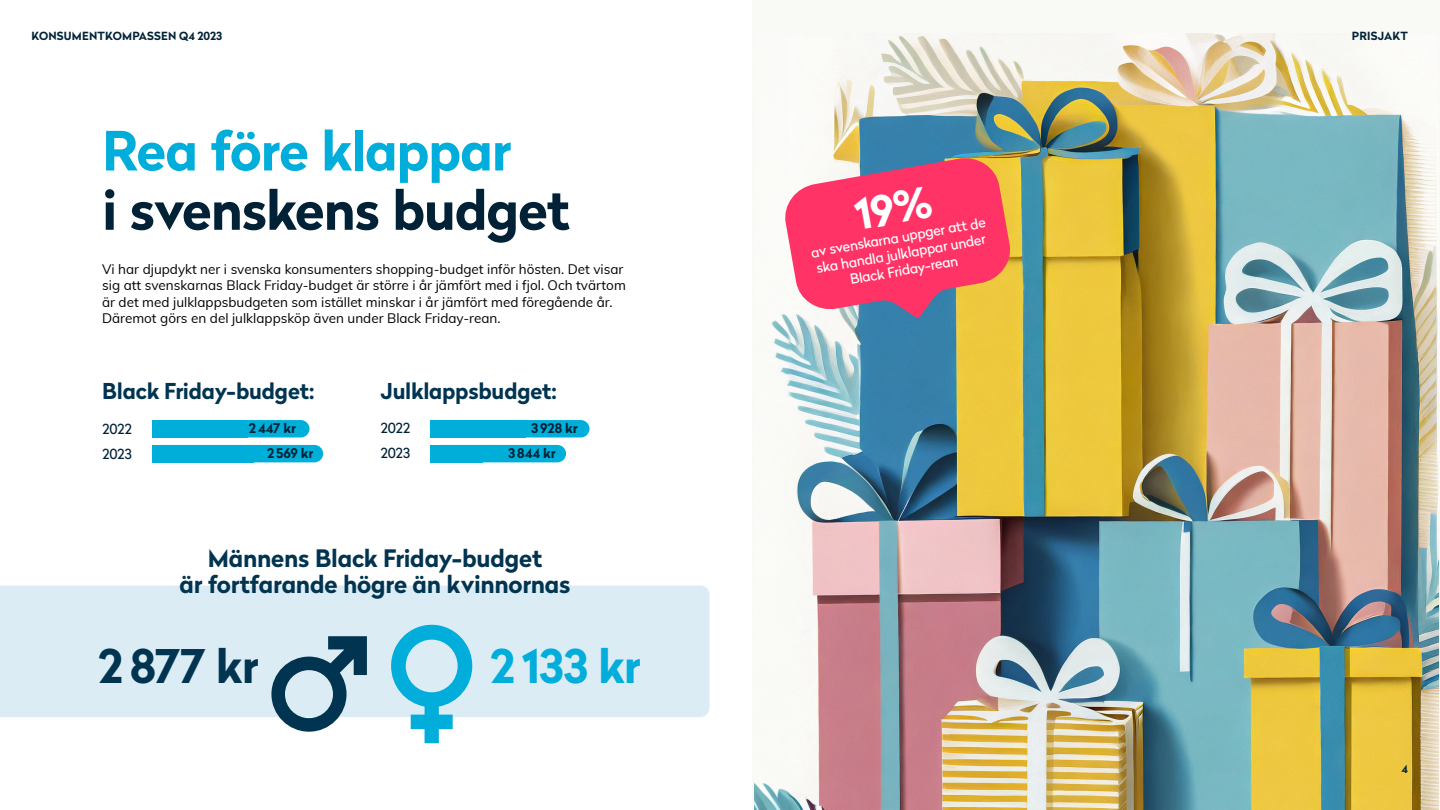
<style>
.page{position:relative;width:1440px;height:810px;background:#fff}
.page>*{position:absolute;margin:0;border:0;box-sizing:border-box;transform-origin:0 0}
.Stora_rubriker{font:700 53.93px "Radikal";letter-spacing:-.02em;color:#012236}
.Stora_rubriker-2{font:700 53.93px "Radikal";letter-spacing:-.02em;color:#00addb}
.Stora_rubriker-3{font:700 46.2px "Radikal";color:#003451}
.Stora_rubriker-4{font:700 46.2px "Radikal";color:#00addb}
.Stora_rubriker-5{font:700 24px "Radikal";letter-spacing:-.01em;color:#003451}
.Stora_rubriker-6{font:700 21.83px "Radikal";letter-spacing:-.01em;color:#003451}
.Stora_rubriker-7{font:13.88px/16.6px "Radikal";color:#fff;text-align:center}
.Stora_rubriker-8{font:13.88px "Radikal";letter-spacing:-.015em;color:#012236}
.t1{font:13.5px/16.5px "Muli";color:#000}
.Stora_rubriker-9{font:700 13.27px "Radikal";letter-spacing:-.005em;color:#012236}
.t2{font:700 11.25px "Radikal";letter-spacing:.02em;color:#012236}
</style>
<div class="page">
<div style="left:753px;top:0;width:687px;height:810px;background:#f9f9f5"></div>
<img style="left:754px;top:33px;width:684px;height:777px">
<div style="left:0;top:586px;width:709px;height:131px;background:#dcecf4"></div>
<svg style="left:391px;top:625px;width:81px;height:118px;background:#84d4eb"></svg>
<svg style="left:271px;top:636px;width:96px;height:96px;background:#85a2b2"></svg>
<div style="left:152px;top:420px;width:158px;height:18px;background:#00aeda;border-radius:9px"></div>
<div style="left:152px;top:445px;width:171px;height:17px;background:#00aeda;border-radius:9px"></div>
<div style="left:431px;top:420px;width:159px;height:18px;background:#00aeda;border-radius:9px"></div>
<div style="left:431px;top:445px;width:135px;height:17px;background:#00aeda;border-radius:9px"></div>
<div style="left:152px;top:420px;width:96px;height:18px;background:#00aeda"></div>
<div style="left:430px;top:420px;width:96px;height:18px;background:#00aeda"></div>
<div style="left:152px;top:445px;width:102px;height:17px;background:#00aeda"></div>
<div style="left:430px;top:445px;width:53px;height:17px;background:#00aeda"></div>
<svg style="left:783px;top:155px;width:230px;height:164px;background:#ec5c76"></svg>
<p class="t2" style="left:31px;top:28px;width:192px">KONSUMENTKOMPASSEN Q4 2023</p>
<p class="t2" style="left:1352px;top:28px;width:58px">PRISJAKT</p>
<p class="Stora_rubriker-2" style="left:102px;top:111px;width:411px">Rea före klappar</p>
<p class="Stora_rubriker" style="left:102px;top:171px;width:469px">i svenskens budget</p>
<p class="t1" style="left:102px;top:260px;width:525px">Vi har djupdykt ner i svenska konsumenters shopping-budget inför hösten. Det visar sig att svenskarnas Black Friday-budget är större i år jämfört med i fjol. Och tvärtom är det med julklappsbudgeten som istället minskar i år jämfört med föregående år.<br>Däremot görs en del julklappsköp även under Black Friday-rean.</p>
<p class="Stora_rubriker-6" style="left:102px;top:375px;width:214px">Black Friday-budget:</p>
<p class="Stora_rubriker-9" style="left:249px;top:418px;width:49px">2 447 kr</p>
<p class="Stora_rubriker-9" style="left:267px;top:443px;width:48px">2 569 kr</p>
<p class="Stora_rubriker-8" style="left:102px;top:419px;width:31px">2022</p>
<p class="Stora_rubriker-8" style="left:102px;top:444px;width:31px">2023</p>
<p class="Stora_rubriker-6" style="left:380px;top:375px;width:178px">Julklappsbudget:</p>
<p class="Stora_rubriker-9" style="left:531px;top:418px;width:48px">3 928 kr</p>
<p class="Stora_rubriker-9" style="left:508px;top:443px;width:49px">3 844 kr</p>
<p class="Stora_rubriker-8" style="left:380px;top:418px;width:31px">2022</p>
<p class="Stora_rubriker-8" style="left:380px;top:443px;width:31px">2023</p>
<p class="Stora_rubriker-5" style="left:208px;top:540px;width:336px">Männens Black Friday-budget</p>
<p class="Stora_rubriker-5" style="left:180px;top:567px;width:392px">är fortfarande högre än kvinnornas</p>
<p class="Stora_rubriker-3" style="left:98px;top:632px;width:162px">2 877 kr</p>
<p class="Stora_rubriker-4" style="left:490px;top:632px;width:152px">2 133 kr</p>
<p class="Stora_rubriker-7" style="left:810px;top:244px;width:178px;rotate:-10deg">av svenskarna uppger att de ska handla julklappar under<br>Black Friday-rean</p>
<p class="t2" style="left:1402px;top:761px;width:8px">4</p>
</div>
